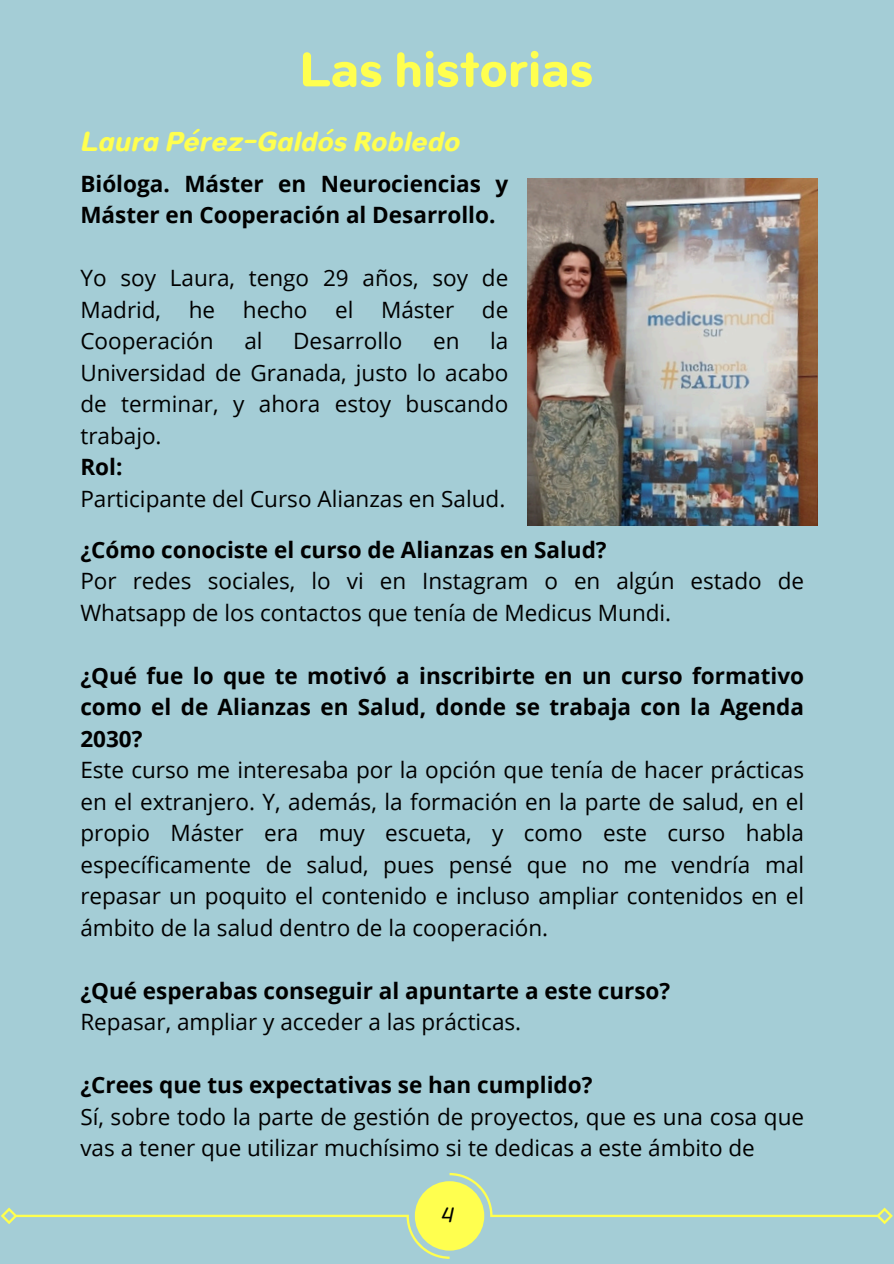
<style>
.page{position:relative;width:894px;height:1264px;background:#fff}
.page>*{position:absolute;margin:0;border:0;box-sizing:border-box;transform-origin:0 0}
.t1{font:700 52.5px "Opun";color:#ffff4f}
.t2{font:italic 700 30px "Opun";color:#ffff4f}
.t3{font:22.5px/31.5px "Open Sans";color:#000;text-align:justify}
.t4{font:700 22.5px/31.5px "Open Sans";color:#000}
.t5{font:italic 22.5px "Opun";color:#000}
</style>
<div class="page">
<div style="left:0;top:0;width:893px;height:1263px;background:#a4cdd6"></div>
<img style="left:527px;top:179px;width:290px;height:346px">
<svg style="left:1px;top:1173px;width:891px;height:85px"></svg>
<h2 class="t1" style="left:300px;top:38px;width:295px">Las historias</h2>
<h3 class="t2" style="left:80px;top:123px;width:380px">Laura Pérez-Galdós Robledo</h3>
<p class="t4" style="left:80px;top:167px;width:429px">Bióloga. Máster en Neurociencias y<br>Máster en Cooperación al Desarrollo.</p>
<p class="t3" style="left:80px;top:262px;width:429px">Yo soy Laura, tengo 29 años, soy de Madrid, he hecho el Máster de Cooperación</p>
<p class="t3" style="left:80px;top:325px;width:429px;text-indent:409px">la Universidad de Granada, justo lo acabo de terminar, y ahora estoy buscando trabajo.</p>
<p class="t4" style="left:80px;top:451px;width:44px">Rol:</p>
<p class="t3" style="left:80px;top:482px;width:426px">Participante del Curso Alianzas en Salud.</p>
<p class="t4" style="left:80px;top:533px;width:527px">¿Cómo conociste el curso de Alianzas en Salud?</p>
<p class="t3" style="left:80px;top:564px;width:725px">Por redes sociales, lo vi en Instagram o en algún estado de<br>Whatsapp de los contactos que tenía de Medicus Mundi.</p>
<p class="t3" style="left:244px;top:325px;width:20px">al</p>
<p class="t3" style="left:293px;top:325px;width:111px">Desarrollo</p>
<p class="t3" style="left:433px;top:325px;width:28px">en</p>
<p class="t4" style="left:80px;top:659px;width:725px;text-align:justify">¿Qué fue lo que te motivó a inscribirte en un curso formativo como el de Alianzas en Salud, donde se trabaja con la Agenda 2030?</p>
<p class="t3" style="left:80px;top:753px;width:725px">Este curso me interesaba por la opción que tenía de hacer prácticas en el extranjero. Y, además, la formación en la parte de salud, en el propio Máster era muy escueta, y como este curso habla específicamente de salud, pues pensé que no me vendría mal repasar un poquito el contenido e incluso ampliar contenidos en el ámbito de la salud dentro de la cooperación.</p>
<p class="t4" style="left:80px;top:974px;width:591px">¿Qué esperabas conseguir al apuntarte a este curso?</p>
<p class="t3" style="left:80px;top:1005px;width:442px">Repasar, ampliar y acceder a las prácticas.</p>
<p class="t4" style="left:80px;top:1068px;width:513px">¿Crees que tus expectativas se han cumplido?</p>
<p class="t3" style="left:80px;top:1100px;width:725px">Sí, sobre todo la parte de gestión de proyectos, que es una cosa que vas a tener que utilizar muchísimo si te dedicas a este ámbito de</p>
<p class="t5" style="left:441px;top:1200px;width:13px">4</p>
</div>
